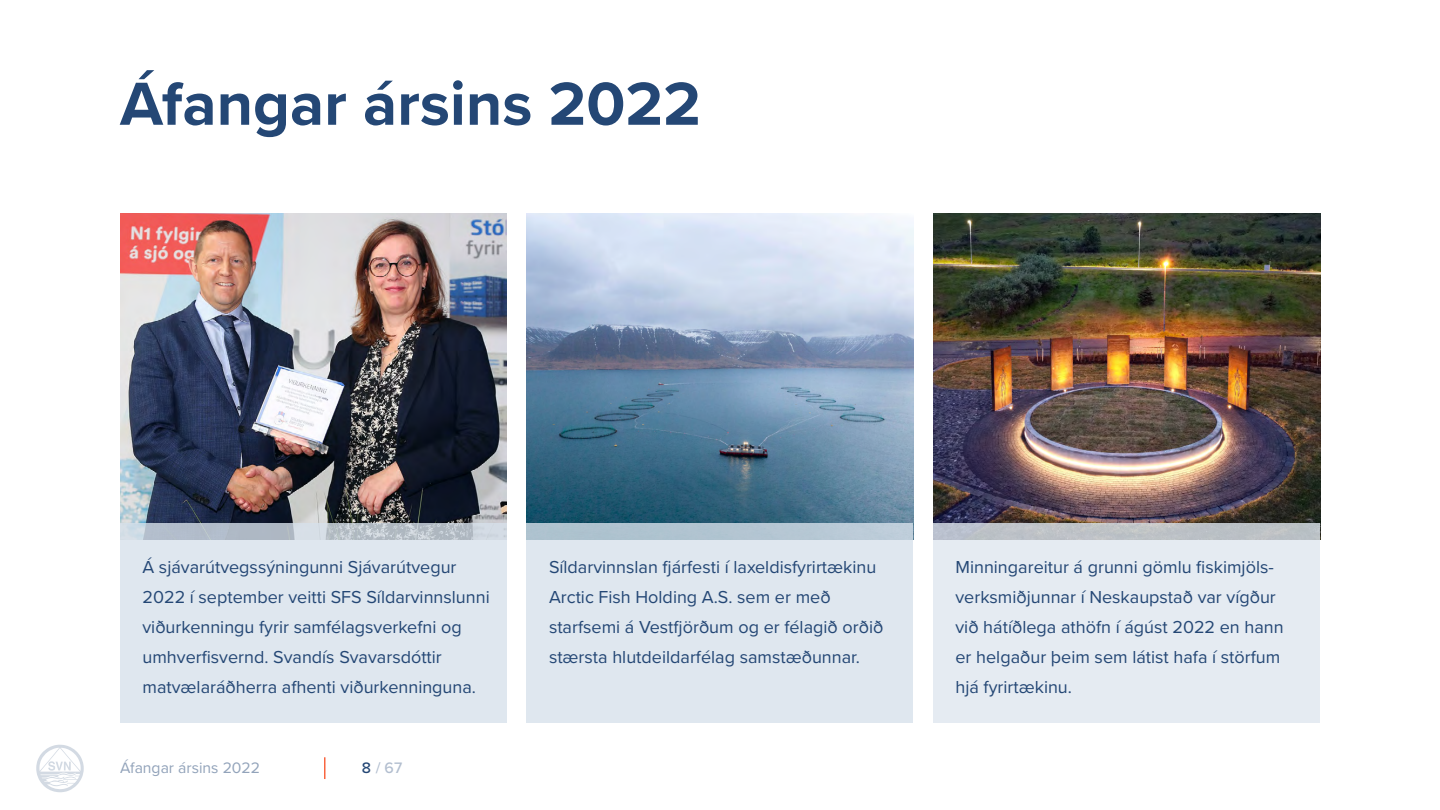
<style>
.page{position:relative;width:1440px;height:810px;background:#fff}
.page>*{position:absolute;margin:0;border:0;box-sizing:border-box;transform-origin:0 0}
.t1{font:700 63px "Proxima Nova";color:#244775}
.t2{font:18px/30px "Proxima Nova";color:#244775}
.t3{font:15.75px "Proxima Nova";color:#92a3ba}
.t4{font:500 15.75px "Proxima Nova";color:#b2becf}
.s1{color:#244775}
</style>
<div class="page">
<svg style="left:36px;top:745px;width:48px;height:47px"></svg>
<img style="left:933px;top:213px;width:387px;height:310px">
<img style="left:120px;top:213px;width:387px;height:310px">
<img style="left:526px;top:213px;width:388px;height:310px">
<svg style="left:526px;top:523px;width:388px;height:200px;fill:#dfe7ef"></svg>
<div style="left:933px;top:523px;width:387px;height:200px;background:#dfe7ef"></div>
<svg style="left:120px;top:523px;width:387px;height:200px;fill:#dfe7ef"></svg>
<hr style="left:324px;top:757px;width:2px;height:22px;background:#f96641">
<h1 class="t1" style="left:120px;top:57px;width:582px">Áfangar ársins 2022</h1>
<p class="t2" style="left:142px;top:551px;width:349px">Á sjávarútvegssýningunni Sjávarútvegur 2022 í september veitti SFS Síldarvinnslunni viðurkenningu fyrir samfélagsverkefni og umhverfisvernd. Svandís Svavarsdóttir matvælaráðherra afhenti viðurkenninguna.</p>
<p class="t3" style="left:120px;top:756px;width:142px">Áfangar ársins 2022</p>
<p class="t4" style="left:362px;top:756px;width:42px"><span class="s1">8</span> / 67</p>
<p class="t2" style="left:549px;top:551px;width:336px">Síldarvinnslan fjárfesti í laxeldisfyrirtækinu Arctic Fish Holding A.S. sem er með starfsemi á Vestfjörðum og er félagið orðið stærsta hlutdeildarfélag samstæðunnar.</p>
<p class="t2" style="left:956px;top:551px;width:330px">Minningareitur á grunni gömlu fiskimjöls&shy;verksmiðjunnar í Neskaupstað var vígður við hátíðlega athöfn í ágúst 2022 en hann er helgaður þeim sem látist hafa í störfum hjá fyrirtækinu.</p>
</div>
